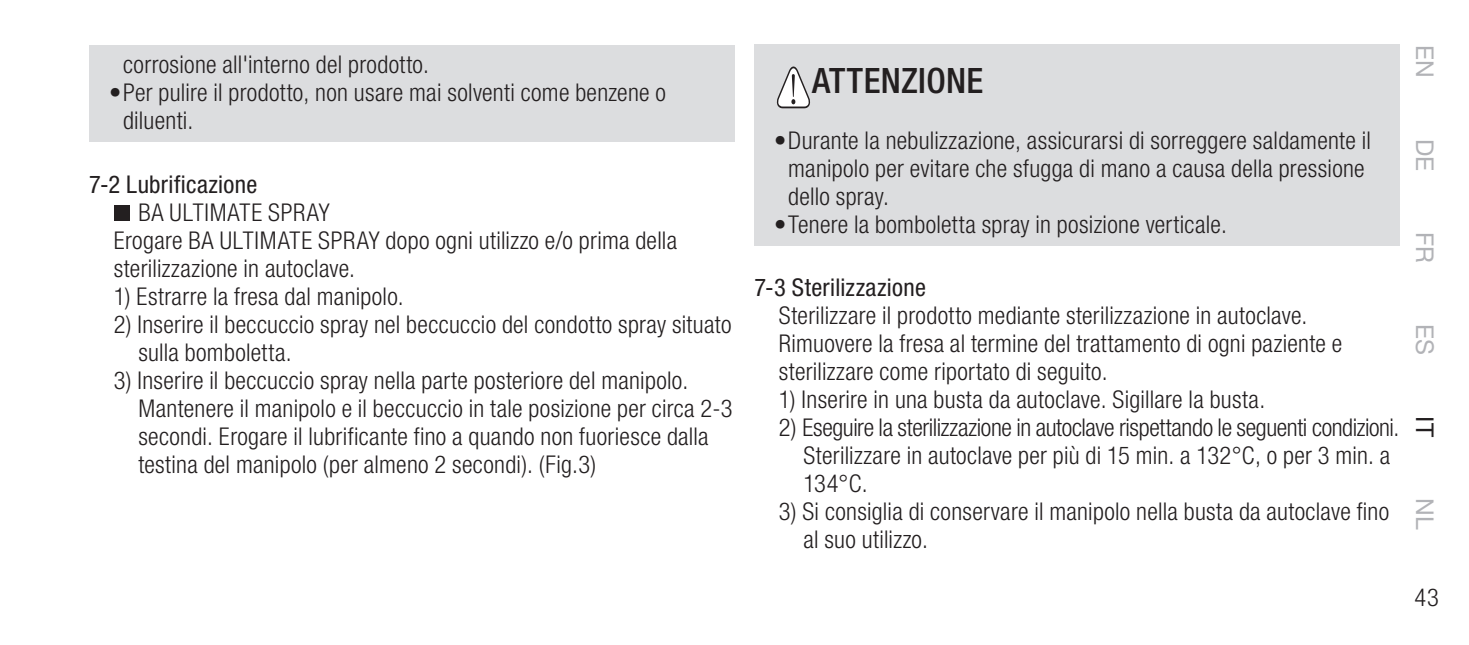
<style>
.page{position:relative;width:1469px;height:645px;background:#fff}
.page>*{position:absolute;margin:0;border:0;box-sizing:border-box;transform-origin:0 0}
.t1{font:500 condensed 35px "Helvetica Neue LT Pro";letter-spacing:.01em;color:#231f20}
.t2{font:300 condensed 24.5px/28px "Helvetica Neue LT Pro";letter-spacing:.01em;color:#231f20}
.t3{font:300 condensed 24.5px/28px "Helvetica Neue LT Pro";letter-spacing:-.015em;color:#231f20}
.t4{font:condensed 24.5px "Helvetica Neue LT Pro";letter-spacing:.015em;color:#231f20}
.t5{font:24.5px "Helvetica Neue LT Pro";color:#b2b3b7}
.t6{font:24.5px "Helvetica Neue LT Pro";color:#231f20}
</style>
<div class="page">
<div style="left:114px;top:205px;width:16px;height:16px;background:#231f20"></div>
<div style="left:754px;top:45px;width:645px;height:201px;background:#dcdddf"></div>
<svg style="left:776px;top:66px;width:34px;height:42px"></svg>
<div style="left:89px;top:45px;width:645px;height:96px;background:#dcdddf"></div>
<p class="t2" style="left:123px;top:50px;width:307px">corrosione all'interno del prodotto.</p>
<p class="t2" style="left:123px;top:78px;width:544px;text-indent:-14px">• Per pulire il prodotto, non usare mai solventi come benzene o diluenti.</p>
<p class="t4" style="left:89px;top:169px;width:169px">7-2 Lubrificazione</p>
<p class="t2" style="left:114px;top:198px;width:565px;text-indent:24px">BA ULTIMATE SPRAY<br>Erogare BA ULTIMATE SPRAY dopo ogni utilizzo e/o prima della sterilizzazione in autoclave.</p>
<p class="t2" style="left:114px;top:282px;width:291px">1) Estrarre la fresa dal manipolo.</p>
<p class="t2" style="left:138px;top:310px;width:594px;text-indent:-24px">2) Inserire il beccuccio spray nel beccuccio del condotto spray situato sulla bomboletta.</p>
<p class="t2" style="left:138px;top:366px;width:596px;text-indent:-24px">3) Inserire il beccuccio spray nella parte posteriore del manipolo.<br>Mantenere il manipolo e il beccuccio in tale posizione per circa 2-3 secondi. Erogare il lubrificante fino a quando non fuoriesce dalla testina del manipolo (per almeno 2 secondi). (Fig.3)</p>
<h1 class="t1" style="left:812px;top:60px;width:173px">ATTENZIONE</h1>
<p class="t2" style="left:788px;top:126px;width:584px;text-indent:-14px">• Durante la nebulizzazione, assicurarsi di sorreggere saldamente il manipolo per evitare che sfugga di mano a causa della pressione dello spray.</p>
<p class="t2" style="left:774px;top:210px;width:454px">• Tenere la bomboletta spray in posizione verticale.</p>
<p class="t4" style="left:754px;top:273px;width:173px">7-3 Sterilizzazione</p>
<p class="t2" style="left:779px;top:301px;width:565px">Sterilizzare il prodotto mediante sterilizzazione in autoclave.<br>Rimuovere la fresa al termine del trattamento di ogni paziente e sterilizzare come riportato di seguito.</p>
<p class="t2" style="left:779px;top:385px;width:488px">1) Inserire in una busta da autoclave. Sigillare la busta.</p>
<p class="t3" style="left:803px;top:413px;width:597px;text-indent:-24px">2) Eseguire la sterilizzazione in autoclave rispettando le seguenti condizioni.<br>Sterilizzare in autoclave per più di 15 min. a 132°C, o per 3 min. a<br>134°C.</p>
<p class="t2" style="left:803px;top:497px;width:587px;text-indent:-24px">3) Si consiglia di conservare il manipolo nella busta da autoclave fino al suo utilizzo.</p>
<p class="t5" style="left:1439px;top:45px;width:34px;rotate:90deg">EN</p>
<p class="t5" style="left:1439px;top:139px;width:34px;rotate:90deg">DE</p>
<p class="t5" style="left:1439px;top:232px;width:32px;rotate:90deg">FR</p>
<p class="t5" style="left:1439px;top:324px;width:32px;rotate:90deg">ES</p>
<p class="t6" style="left:1439px;top:416px;width:22px;rotate:90deg">IT</p>
<p class="t5" style="left:1439px;top:498px;width:33px;rotate:90deg">NL</p>
<p class="t2" style="left:1414px;top:583px;width:26px">43</p>
</div>
